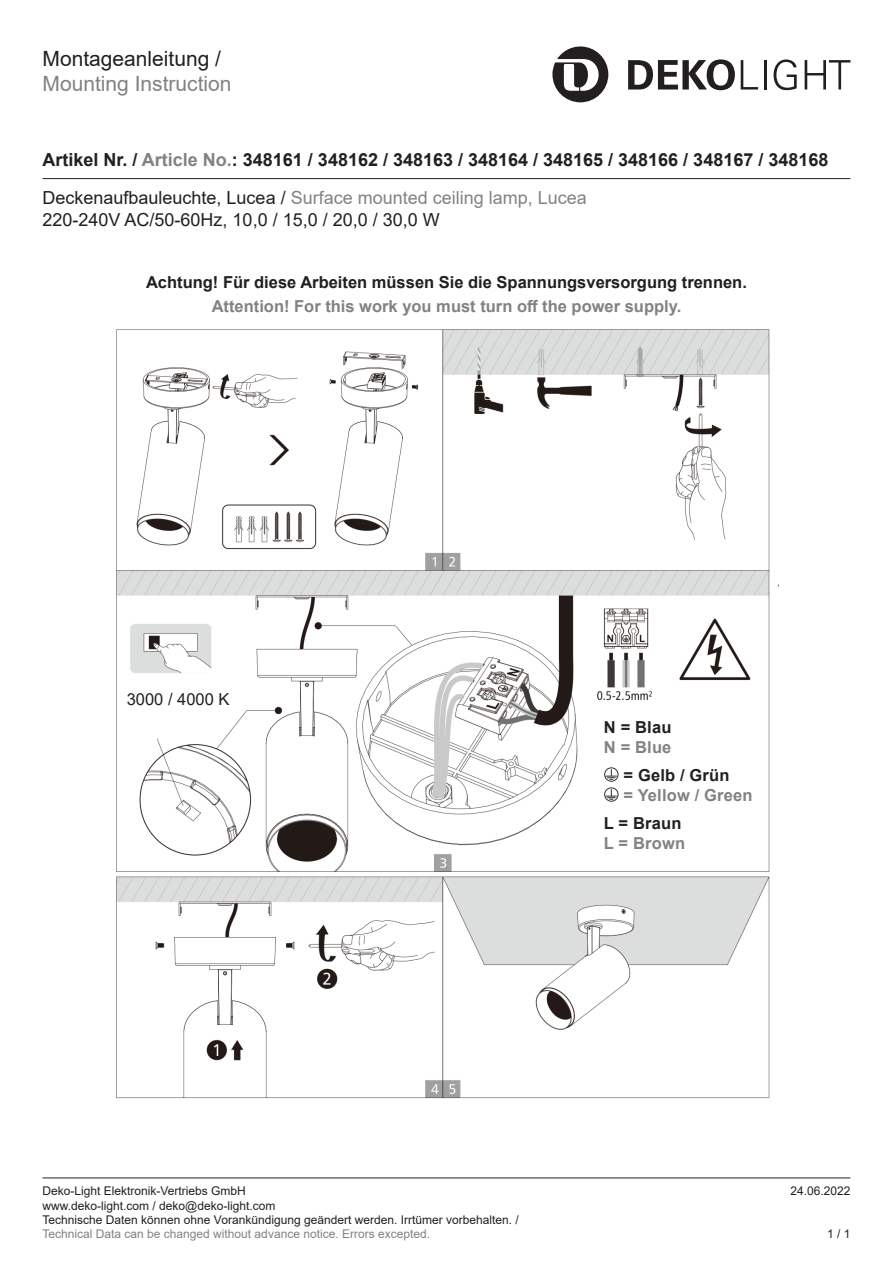
<style>
.page{position:relative;width:893px;height:1263px;background:#fff}
.page>*{position:absolute;margin:0;border:0;box-sizing:border-box;transform-origin:0 0}
.t1{font:21px "Arial";color:#808285}
.t2{font:21px "Arial";color:#231f20}
.t3{font:700 18px/38.5px "Arial";color:#231f20}
.t4{font:18px "Arial";color:#231f20}
.t5{font:700 16.5px "Arial";color:#231f20}
.t6{font:700 16.5px "Arial";color:#808285}
.t7{font:16.5px "Arial";color:#231f20}
.t8{font:12px/14.4px "Arial";color:#231f20}
.t9{font:12px "Arial";color:#808285}
.s1{color:#808285}
.s2{font-weight:400}
.s3{font-weight:400;color:#808285}
</style>
<div class="page">
<hr style="left:43px;top:178px;width:807px;height:1px;background:#231f20">
<svg style="left:552px;top:46px;width:56px;height:56px"></svg>
<svg style="left:628px;top:59px;width:107px;height:31px"></svg>
<svg style="left:741px;top:60px;width:17px;height:30px"></svg>
<hr style="left:764px;top:60px;width:2px;height:30px;background:#231f20">
<svg style="left:774px;top:59px;width:23px;height:31px"></svg>
<svg style="left:805px;top:60px;width:45px;height:30px"></svg>
<hr style="left:43px;top:1177px;width:807px;height:1px;background:#231f20">
<img style="left:116px;top:329px;width:663px;height:770px">
<img style="left:604px;top:767px;width:14px;height:15px">
<img style="left:604px;top:787px;width:14px;height:15px">
<h1 class="t2" style="left:43px;top:44px;width:180px">Montageanleitung /</h1>
<h1 class="t1" style="left:43px;top:69px;width:191px">Mounting Instruction</h1>
<h2 class="t3" style="left:43px;top:140px;width:787px">Artikel Nr. / <span class="s1">Article No.</span>: 348161 / 348162 / 348163 / 348164 / 348165 / 348166 / 348167 / 348168<br><span class="s2">Deckenaufbauleuchte, Lucea /</span> <span class="s3">Surface mounted ceiling lamp, Lucea</span></h2>
<h2 class="t4" style="left:43px;top:207px;width:399px">220-240V AC/50-60Hz, 10,0 / 15,0 / 20,0 / 30,0 W</h2>
<h3 class="t5" style="left:146px;top:271px;width:602px">Achtung! Für diese Arbeiten müssen Sie die Spannungsversorgung trennen.</h3>
<h3 class="t6" style="left:212px;top:295px;width:471px">Attention! For this work you must turn off the power supply.</h3>
<h3 class="t7" style="left:127px;top:688px;width:104px">3000 / 4000 K</h3>
<h3 class="t5" style="left:604px;top:715px;width:69px">N = Blau</h3>
<h3 class="t6" style="left:604px;top:735px;width:69px">N = Blue</h3>
<h3 class="t5" style="left:623px;top:763px;width:108px">= Gelb / Grün</h3>
<h3 class="t6" style="left:623px;top:783px;width:131px">= Yellow / Green</h3>
<h3 class="t5" style="left:604px;top:811px;width:79px">L = Braun</h3>
<h3 class="t6" style="left:604px;top:831px;width:83px">L = Brown</h3>
<p class="t8" style="left:43px;top:1184px;width:205px">Deko-Light Elektronik-Vertriebs GmbH</p>
<p class="t8" style="left:790px;top:1184px;width:62px">24.06.2022</p>
<p class="t8" style="left:43px;top:1198px;width:478px">www.deko-light.com / deko@deko-light.com<br>Technische Daten können ohne Vorankündigung geändert werden. Irrtümer vorbehalten. /</p>
<p class="t9" style="left:43px;top:1226px;width:389px">Technical Data can be changed without advance notice. Errors excepted.</p>
<p class="t8" style="left:827px;top:1227px;width:25px">1 / 1</p>
</div>
